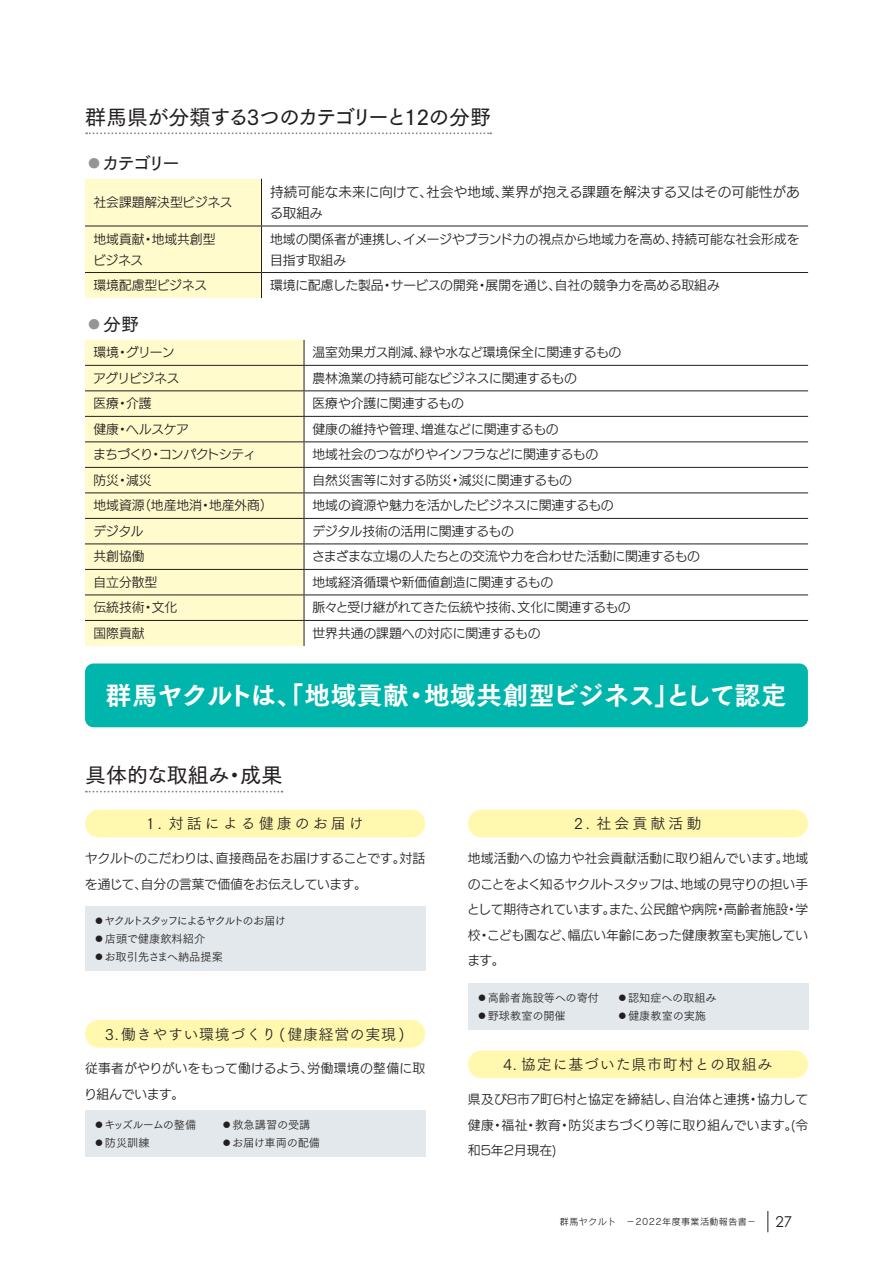
<style>
.page{position:relative;width:893px;height:1263px;background:#fff}
.page>*{position:absolute;margin:0;border:0;box-sizing:border-box;transform-origin:0 0}
.t1{font:25.5px "Tsuku Go Pro E";color:#fff}
.t2{font:21px "Tsuku Go Pro D";letter-spacing:-.03em;color:#231f20}
.t3{font:21px "Tsuku Go Pro D";color:#231f20}
.t4{font:18px "Tsuku Go Pro D";letter-spacing:-.15em;color:#231f20}
.t5{font:15px "Tsuku Go Pro R";letter-spacing:.05em;color:#231f20}
.t6{font:15px "Tsuku Go Pro R";letter-spacing:.2em;color:#231f20}
.t7{font:15px "Century Gothic Pro";color:#231f20}
.t8{font:13.5px/21px "New Rodin Pro M";letter-spacing:.015em;color:#231f20}
.t9{font:12.75px/25.5px "New Rodin Pro M";color:#231f20}
.t10{font:12.75px "New Rodin Pro M";letter-spacing:-.02em;color:#231f20}
.t11{font:12.75px "New Rodin Pro M";letter-spacing:-.06em;color:#231f20}
.t12{font:12.75px "New Rodin Pro M";letter-spacing:-.025em;color:#231f20}
.t13{font:11.25px/18px "Tsuku Go Pro R";letter-spacing:-.07em;color:#231f20}
.t14{font:11.25px "Tsuku Go Pro R";color:#231f20}
.t15{font:11.25px "Tsuku Go Pro R";letter-spacing:-.02em;color:#231f20}
.t16{font:11.25px "Tsuku Go Pro R";letter-spacing:-.095em;color:#231f20}
.t17{font:9px "Rodin Pro M";letter-spacing:.05em;color:#231f20}
.s1{color:#939598}
.s2{font-size:12.75px}
</style>
<div class="page">
<div style="left:85px;top:663px;width:723px;height:64px;background:#00b5ac;border-radius:9px"></div>
<svg style="left:86px;top:132px;width:405px;height:2px"></svg>
<svg style="left:86px;top:791px;width:197px;height:1px"></svg>
<div style="left:85px;top:810px;width:340px;height:27px;background:#fff8ae;border-radius:14px"></div>
<div style="left:85px;top:1020px;width:340px;height:28px;background:#fff8ae;border-radius:14px"></div>
<div style="left:468px;top:810px;width:340px;height:27px;background:#fff8ae;border-radius:14px"></div>
<div style="left:468px;top:1050px;width:340px;height:28px;background:#fff8ae;border-radius:14px"></div>
<svg style="left:262px;top:225px;width:546px;height:49px"></svg>
<hr style="left:261px;top:272px;width:547px;height:1px;background:#231f20">
<hr style="left:261px;top:226px;width:547px;height:1px;background:#231f20">
<div style="left:85px;top:179px;width:177px;height:119px;background:#fffbcc"></div>
<div style="left:85px;top:340px;width:219px;height:306px;background:#fffbcc"></div>
<svg style="left:305px;top:364px;width:503px;height:256px"></svg>
<hr style="left:304px;top:390px;width:504px;height:1px;background:#231f20">
<hr style="left:304px;top:416px;width:504px;height:1px;background:#231f20">
<hr style="left:304px;top:441px;width:504px;height:1px;background:#231f20">
<hr style="left:304px;top:467px;width:504px;height:1px;background:#231f20">
<hr style="left:304px;top:492px;width:504px;height:1px;background:#231f20">
<hr style="left:304px;top:518px;width:504px;height:1px;background:#231f20">
<hr style="left:304px;top:543px;width:504px;height:1px;background:#231f20">
<hr style="left:304px;top:569px;width:504px;height:1px;background:#231f20">
<hr style="left:304px;top:594px;width:504px;height:1px;background:#231f20">
<hr style="left:304px;top:620px;width:504px;height:1px;background:#231f20">
<hr style="left:85px;top:390px;width:219px;height:1px;background:#231f20">
<hr style="left:85px;top:416px;width:219px;height:1px;background:#231f20">
<hr style="left:85px;top:441px;width:219px;height:1px;background:#231f20">
<hr style="left:85px;top:467px;width:219px;height:1px;background:#231f20">
<hr style="left:85px;top:492px;width:219px;height:1px;background:#231f20">
<hr style="left:85px;top:518px;width:219px;height:1px;background:#231f20">
<hr style="left:85px;top:543px;width:219px;height:1px;background:#231f20">
<hr style="left:85px;top:569px;width:219px;height:1px;background:#231f20">
<hr style="left:85px;top:594px;width:219px;height:1px;background:#231f20">
<hr style="left:85px;top:620px;width:219px;height:1px;background:#231f20">
<hr style="left:85px;top:365px;width:219px;height:1px;background:#231f20">
<hr style="left:304px;top:365px;width:504px;height:1px;background:#231f20">
<svg style="left:304px;top:340px;width:1px;height:306px"></svg>
<div style="left:85px;top:906px;width:340px;height:64px;background:#e2e8eb"></div>
<div style="left:468px;top:983px;width:340px;height:47px;background:#e2e8eb"></div>
<div style="left:85px;top:1110px;width:340px;height:47px;background:#e2e8eb"></div>
<svg style="left:767px;top:1211px;width:1px;height:21px"></svg>
<h2 class="t2" style="left:85px;top:99px;width:407px">群馬県が分類する3つのカテゴリーと12の分野</h2>
<h3 class="t4" style="left:85px;top:148px;width:96px"><span class="s1">◦</span>カテゴリー</h3>
<p class="t9" style="left:94px;top:189px;width:141px">社会課題解決型ビジネス</p>
<p class="t8" style="left:270px;top:180px;width:531px">持続可能な未来に向けて、社会や地域、業界が抱える課題を解決する又はその可能性がある取組<span class="s2">み</span></p>
<p class="t9" style="left:93px;top:227px;width:124px;line-height:21px">地域貢献・地域共創型ビジネス</p>
<p class="t9" style="left:270px;top:227px;width:531px;line-height:21px">地域の関係者が連携し、イメージやブランド力の視点から地域力を高め、持続可能な社会形成を目指す取組み</p>
<p class="t9" style="left:94px;top:271px;width:115px">環境配慮型ビジネス</p>
<p class="t9" style="left:270px;top:271px;width:451px">環境に配慮した製品・サービスの開発・展開を通じ、自社の競争力を高める取組み</p>
<h3 class="t4" style="left:85px;top:309px;width:55px"><span class="s1">◦</span>分野</h3>
<p class="t9" style="left:94px;top:339px;width:83px">環境・グリーン</p>
<p class="t9" style="left:313px;top:339px;width:310px">温室効果ガス削減、緑や水など環境保全に関連するもの</p>
<p class="t12" style="left:93px;top:367px;width:88px">アグリビジネス</p>
<p class="t9" style="left:313px;top:364px;width:266px">農林漁業の持続可能なビジネスに関連するもの</p>
<p class="t9" style="left:94px;top:390px;width:60px">医療・介護</p>
<p class="t9" style="left:313px;top:390px;width:153px">医療や介護に関連するもの</p>
<p class="t9" style="left:94px;top:415px;width:97px">健康・ヘルスケア</p>
<p class="t9" style="left:313px;top:415px;width:248px">健康の維持や管理、増進などに関連するもの</p>
<p class="t11" style="left:93px;top:444px;width:164px">まちづくり・コンパクトシティ</p>
<p class="t10" style="left:313px;top:444px;width:287px">地域社会のつながりやインフラなどに関連するもの</p>
<p class="t9" style="left:94px;top:466px;width:60px">防災・減災</p>
<p class="t9" style="left:313px;top:466px;width:261px">自然災害等に対する防災・減災に関連するもの</p>
<p class="t9" style="left:94px;top:492px;width:181px">地域資源（地産地消・地産外商）</p>
<p class="t9" style="left:313px;top:492px;width:303px">地域の資源や魅力を活かしたビジネスに関連するもの</p>
<p class="t9" style="left:93px;top:517px;width:51px">デジタル</p>
<p class="t9" style="left:312px;top:517px;width:203px">デジタル技術の活用に関連するもの</p>
<p class="t9" style="left:94px;top:543px;width:52px">共創協働</p>
<p class="t9" style="left:312px;top:543px;width:389px">さまざまな立場の人たちとの交流や力を合わせた活動に関連するもの</p>
<p class="t9" style="left:94px;top:568px;width:65px">自立分散型</p>
<p class="t9" style="left:313px;top:568px;width:242px">地域経済循環や新価値創造に関連するもの</p>
<p class="t9" style="left:94px;top:594px;width:85px">伝統技術・文化</p>
<p class="t9" style="left:313px;top:594px;width:320px">脈々と受け継がれてきた伝統や技術、文化に関連するもの</p>
<p class="t9" style="left:94px;top:619px;width:52px">国際貢献</p>
<p class="t9" style="left:313px;top:619px;width:229px">世界共通の課題への対応に関連するもの</p>
<h1 class="t1" style="left:106px;top:673px;width:682px">群馬ヤクルトは、「地域貢献・地域共創型ビジネス」として認定</h1>
<h2 class="t3" style="left:85px;top:758px;width:199px">具体的な取組み・成果</h2>
<p class="t6" style="left:146px;top:811px;width:219px">1. 対話による健康のお届け</p>
<p class="t9" style="left:85px;top:845px;width:342px">ヤクルトのこだわりは、直接商品をお届けすることです。対話を通じて、自分の言葉で価値をお伝えしています。</p>
<p class="t13" style="left:94px;top:910px;width:194px">◦ヤクルトスタッフによるヤクルトのお届け◦店頭で健康飲料紹介<br>◦お取引先さまへ納品提案</p>
<p class="t5" style="left:105px;top:1021px;width:301px">3.働きやすい環境づくり(健康経営の実現)</p>
<p class="t9" style="left:84px;top:1054px;width:342px">従事者がやりがいをもって働けるよう、労働環境の整備に取り組んでいます。</p>
<p class="t16" style="left:94px;top:1115px;width:104px">◦キッズルームの整備</p>
<p class="t14" style="left:221px;top:1115px;width:91px">◦救急講習の受講</p>
<p class="t15" style="left:94px;top:1133px;width:58px">◦防災訓練</p>
<p class="t15" style="left:221px;top:1133px;width:101px">◦お届け車両の配備</p>
<p class="t5" style="left:574px;top:811px;width:129px">2. 社会貢献活動</p>
<p class="t9" style="left:467px;top:845px;width:342px;text-align:justify">地域活動への協力や社会貢献活動に取り組んでいます。地域のことをよく知るヤクルトスタッフは、地域の見守りの担い手として期待されています。また、公民館や病院・高齢者施設・学校・こども園など、幅広い年齢にあった健康教室も実施しています。</p>
<p class="t14" style="left:476px;top:988px;width:124px">◦高齢者施設等への寄付</p>
<p class="t15" style="left:617px;top:988px;width:102px">◦認知症への取組み</p>
<p class="t14" style="left:476px;top:1006px;width:91px">◦野球教室の開催</p>
<p class="t14" style="left:617px;top:1006px;width:91px">◦健康教室の実施</p>
<p class="t5" style="left:503px;top:1052px;width:271px">4. 協定に基づいた県市町村との取組み</p>
<p class="t9" style="left:468px;top:1085px;width:342px;text-align:justify">県及び8市7町6村と協定を締結し、自治体と連携・協力して健康・福祉・教育・防災まちづくり等に取り組んでいます。(令和5年2月現在)</p>
<p class="t17" style="left:560px;top:1215px;width:198px">群馬ヤクルト　－2022年度事業活動報告書－</p>
<p class="t7" style="left:776px;top:1212px;width:18px">27</p>
</div>
